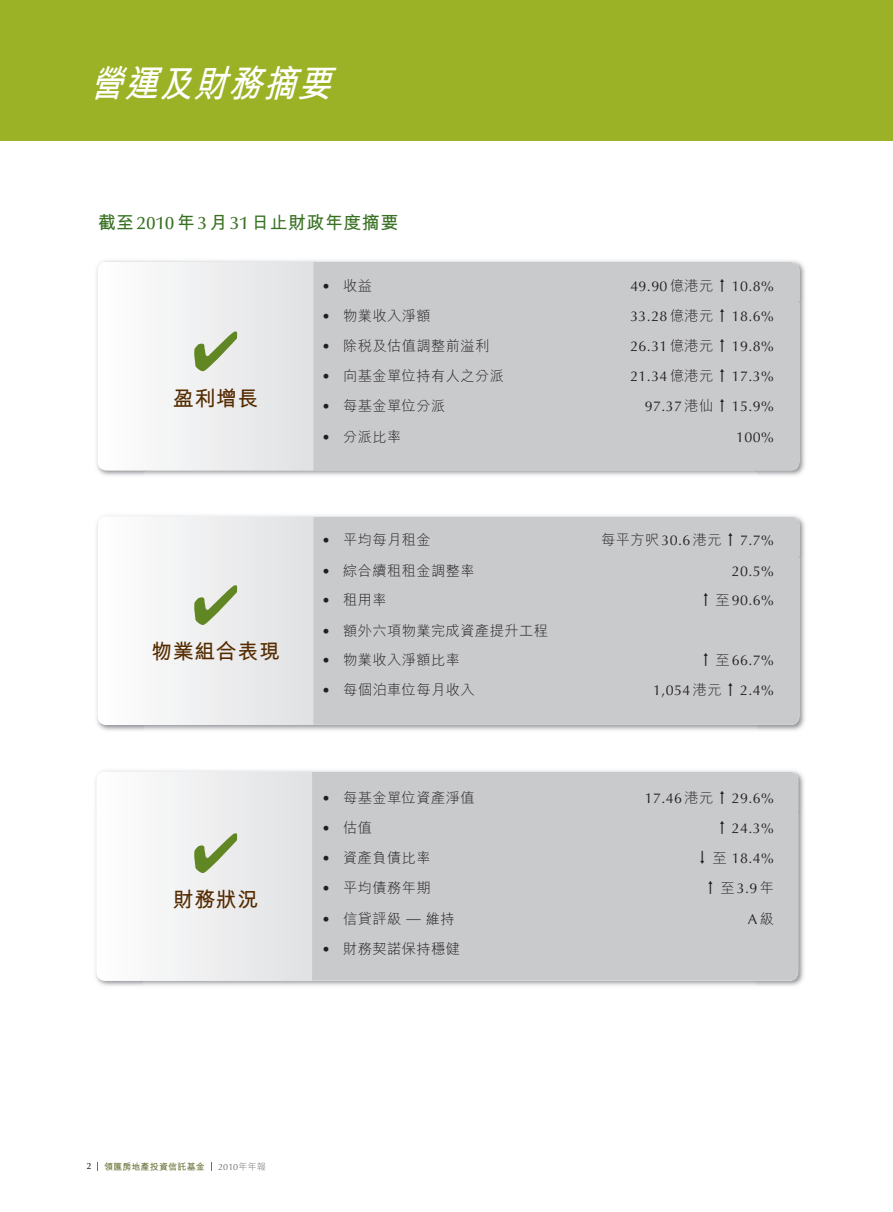
<style>
.page{position:relative;width:893px;height:1212px;background:#fff}
.page>*{position:absolute;margin:0;border:0;box-sizing:border-box;transform-origin:0 0}
.t1{font:italic 37.5px "M Hei HK Bold E Ten B5 H";color:#fff;scale:.9 1}
.t2{font:21px "M Hei HK Bold E Ten B5 H";letter-spacing:.03em;color:#552b00}
.t3{font:18px "M Hei HK Bold E Ten B5 H";letter-spacing:.025em;color:#397123}
.t4{font:14.25px "M Hei HK Light E Ten B5 H";letter-spacing:.03em;color:#231f20}
.t5{font:14.25px "Optima";letter-spacing:.03em;color:#231f20}
.t6{font:9px "M Hei HK Bold E Ten B5 H";letter-spacing:.015em;color:#6b763a}
.t7{font:9px "Optima";color:#6c6d70}
.t8{font:500 9px "Optima";color:#231f20}
.s1{font-family:"Optima";font-weight:500}
.s2{font-family:"Optima"}
.s3{font-family:"M Hei HK Light E Ten B5 H"}
</style>
<div class="page">
<div style="left:0;top:0;width:893px;height:140px;background:#9cb226"></div>
<img style="left:95px;top:770px;width:709px;height:42px">
<img style="left:95px;top:812px;width:48px;height:174px">
<img style="left:756px;top:812px;width:48px;height:174px">
<svg style="left:97px;top:772px;width:701px;height:209px"></svg>
<div style="left:312px;top:772px;width:486px;height:209px;background:#c9cacc"></div>
<svg style="left:194px;top:833px;width:43px;height:40px"></svg>
<img style="left:96px;top:515px;width:709px;height:41px">
<img style="left:96px;top:556px;width:48px;height:175px">
<img style="left:757px;top:556px;width:48px;height:175px">
<svg style="left:98px;top:516px;width:701px;height:209px"></svg>
<div style="left:313px;top:516px;width:486px;height:209px;background:#c9cacc"></div>
<svg style="left:194px;top:585px;width:43px;height:40px"></svg>
<img style="left:96px;top:260px;width:709px;height:42px">
<img style="left:96px;top:302px;width:48px;height:174px">
<img style="left:757px;top:302px;width:48px;height:174px">
<svg style="left:98px;top:262px;width:701px;height:208px"></svg>
<div style="left:313px;top:262px;width:486px;height:208px;background:#c9cacc"></div>
<svg style="left:194px;top:331px;width:43px;height:40px"></svg>
<svg style="left:720px;top:791px;width:4px;height:13px"></svg>
<svg style="left:720px;top:821px;width:4px;height:13px"></svg>
<svg style="left:709px;top:881px;width:3px;height:13px"></svg>
<svg style="left:728px;top:532px;width:4px;height:14px"></svg>
<svg style="left:704px;top:592px;width:3px;height:14px"></svg>
<svg style="left:704px;top:652px;width:3px;height:14px"></svg>
<svg style="left:728px;top:682px;width:4px;height:14px"></svg>
<svg style="left:720px;top:279px;width:4px;height:13px"></svg>
<svg style="left:720px;top:309px;width:4px;height:13px"></svg>
<svg style="left:720px;top:339px;width:4px;height:13px"></svg>
<svg style="left:720px;top:369px;width:4px;height:13px"></svg>
<svg style="left:720px;top:399px;width:4px;height:13px"></svg>
<h1 class="t1" style="left:90px;top:69px;width:280px">營運及財務摘要</h1>
<p class="t3" style="left:98px;top:215px;width:302px">截至<span class="s1">2010</span>年<span class="s1">3</span>月<span class="s1">31</span>日止財政年度摘要</p>
<h2 class="t2" style="left:173px;top:390px;width:87px">盈利增長</h2>
<h2 class="t2" style="left:151px;top:643px;width:130px">物業組合表現</h2>
<h2 class="t2" style="left:173px;top:891px;width:87px">財務狀況</h2>
<p class="t4" style="left:322px;top:280px;width:52px"><span class="s2">•</span> 收益</p>
<p class="t5" style="left:630px;top:280px;width:84px">49.90<span class="s3">億港元</span></p>
<p class="t5" style="left:732px;top:280px;width:43px">10.8%</p>
<p class="t4" style="left:322px;top:310px;width:110px"><span class="s2">•</span> 物業收入淨額</p>
<p class="t5" style="left:630px;top:310px;width:84px">33.28<span class="s3">億港元</span></p>
<p class="t5" style="left:732px;top:310px;width:43px">18.6%</p>
<p class="t4" style="left:322px;top:340px;width:169px"><span class="s2">•</span> 除稅及估值調整前溢利</p>
<p class="t5" style="left:630px;top:340px;width:84px">26.31<span class="s3">億港元</span></p>
<p class="t5" style="left:732px;top:340px;width:43px">19.8%</p>
<p class="t4" style="left:322px;top:370px;width:183px"><span class="s2">•</span> 向基金單位持有人之分派</p>
<p class="t5" style="left:630px;top:370px;width:84px">21.34<span class="s3">億港元</span></p>
<p class="t5" style="left:732px;top:370px;width:43px">17.3%</p>
<p class="t4" style="left:322px;top:400px;width:125px"><span class="s2">•</span> 每基金單位分派</p>
<p class="t5" style="left:645px;top:400px;width:70px">97.37<span class="s3">港仙</span></p>
<p class="t5" style="left:732px;top:400px;width:43px">15.9%</p>
<p class="t4" style="left:322px;top:431px;width:81px"><span class="s2">•</span> 分派比率</p>
<p class="t5" style="left:736px;top:431px;width:39px">100%</p>
<p class="t4" style="left:322px;top:534px;width:110px"><span class="s2">•</span> 平均每月租金</p>
<p class="t4" style="left:601px;top:534px;width:122px">每平方呎<span class="s2">30.6</span>港元</p>
<p class="t5" style="left:740px;top:534px;width:35px">7.7%</p>
<p class="t4" style="left:322px;top:565px;width:154px"><span class="s2">•</span> 綜合續租租金調整率</p>
<p class="t5" style="left:732px;top:565px;width:43px">20.5%</p>
<p class="t4" style="left:322px;top:594px;width:66px"><span class="s2">•</span> 租用率</p>
<p class="t5" style="left:715px;top:594px;width:60px"><span class="s3">至</span>90.6%</p>
<p class="t4" style="left:322px;top:625px;width:227px"><span class="s2">•</span> 額外六項物業完成資產提升工程</p>
<p class="t4" style="left:322px;top:654px;width:140px"><span class="s2">•</span> 物業收入淨額比率</p>
<p class="t5" style="left:715px;top:654px;width:60px"><span class="s3">至</span>66.7%</p>
<p class="t4" style="left:322px;top:684px;width:154px"><span class="s2">•</span> 每個泊車位每月收入</p>
<p class="t5" style="left:653px;top:684px;width:70px">1,054<span class="s3">港元</span></p>
<p class="t5" style="left:740px;top:684px;width:35px">2.4%</p>
<p class="t4" style="left:322px;top:792px;width:154px"><span class="s2">•</span> 每基金單位資產淨值</p>
<p class="t5" style="left:645px;top:792px;width:70px">17.46<span class="s3">港元</span></p>
<p class="t5" style="left:732px;top:792px;width:43px">29.6%</p>
<p class="t4" style="left:322px;top:822px;width:52px"><span class="s2">•</span> 估值</p>
<p class="t5" style="left:732px;top:822px;width:43px">24.3%</p>
<p class="t4" style="left:322px;top:852px;width:110px"><span class="s2">•</span> 資產負債比率</p>
<p class="t5" style="left:699px;top:852px;width:76px">■ <span class="s3">至</span> 18.4%</p>
<p class="t4" style="left:322px;top:882px;width:110px"><span class="s2">•</span> 平均債務年期</p>
<p class="t5" style="left:720px;top:882px;width:55px"><span class="s3">至</span>3.9<span class="s3">年</span></p>
<p class="t4" style="left:322px;top:913px;width:134px"><span class="s2">•</span> 信貸評級 <span class="s2">—</span> 維持</p>
<p class="t5" style="left:748px;top:913px;width:27px">A<span class="s3">級</span></p>
<p class="t4" style="left:322px;top:943px;width:140px"><span class="s2">•</span> 財務契諾保持穩健</p>
<p class="t8" style="left:87px;top:1162px;width:6px">2</p>
<p class="t6" style="left:104px;top:1163px;width:102px">領匯房地產投資信託基金</p>
<p class="t7" style="left:218px;top:1163px;width:49px">2010<span class="s3">年年報</span></p>
</div>
